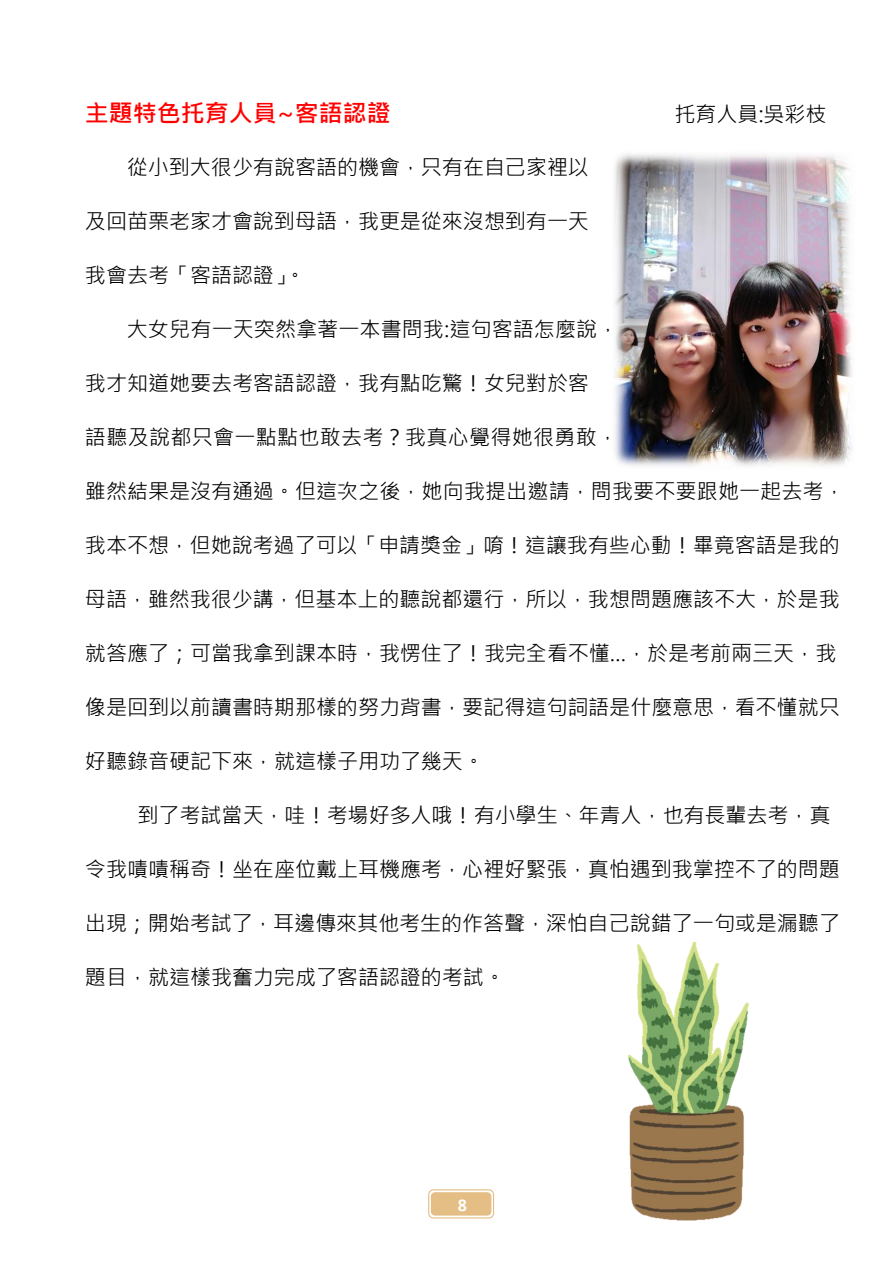
<style>
.page{position:relative;width:893px;height:1263px;background:#fff}
.page>*{position:absolute;margin:0;border:0;box-sizing:border-box;transform-origin:0 0}
.t1{font:700 24px "Microsoft Jheng Hei";color:#f00}
.t2{font:21px "Microsoft Jheng Hei";color:#000}
.t3{font:700 18px "Calibri";color:#fff}
</style>
<div class="page">
<svg style="left:429px;top:1190px;width:65px;height:28px"></svg>
<div style="left:428px;top:1189px;width:66px;height:29px;border:1px solid #e4be84;border-radius:5px"></div>
<div style="left:431px;top:1193px;width:60px;height:22px;background:#e4be84;border-radius:4px"></div>
<div style="left:431px;top:1192px;width:60px;height:23px;border:1px solid #e4be84;border-radius:4px"></div>
<img style="left:438px;top:1213px;width:49px;height:3px">
<img style="left:615px;top:154px;width:237px;height:312px">
<img style="left:629px;top:943px;width:119px;height:278px">
<p class="t1" style="left:85px;top:96px;width:307px">主題特色托育人員~客語認證</p>
<p class="t2" style="left:674px;top:99px;width:154px">托育人員:吳彩枝</p>
<p class="t2" style="left:127px;top:152px;width:464px">從小到大很少有說客語的機會，只有在自己家裡以</p>
<p class="t2" style="left:85px;top:206px;width:505px">及回苗栗老家才會說到母語，我更是從來沒想到有一天</p>
<p class="t2" style="left:85px;top:260px;width:222px">我會去考「客語認證」。</p>
<p class="t2" style="left:127px;top:314px;width:493px">大女兒有一天突然拿著一本書問我:這句客語怎麼說，</p>
<p class="t2" style="left:85px;top:368px;width:505px">我才知道她要去考客語認證，我有點吃驚！女兒對於客</p>
<p class="t2" style="left:85px;top:422px;width:535px">語聽及說都只會一點點也敢去考？我真心覺得她很勇敢，</p>
<p class="t2" style="left:85px;top:476px;width:761px">雖然結果是沒有通過。但這次之後，她向我提出邀請，問我要不要跟她一起去考，</p>
<p class="t2" style="left:85px;top:530px;width:756px">我本不想，但她說考過了可以「申請獎金」唷！這讓我有些心動！畢竟客語是我的</p>
<p class="t2" style="left:85px;top:584px;width:756px">母語，雖然我很少講，但基本上的聽說都還行，所以，我想問題應該不大，於是我</p>
<p class="t2" style="left:85px;top:638px;width:753px">就答應了；可當我拿到課本時，我愣住了！我完全看不懂…，於是考前兩三天，我</p>
<p class="t2" style="left:85px;top:692px;width:756px">像是回到以前讀書時期那樣的努力背書，要記得這句詞語是什麼意思，看不懂就只</p>
<p class="t2" style="left:85px;top:746px;width:401px">好聽錄音硬記下來，就這樣子用功了幾天。</p>
<p class="t2" style="left:137px;top:800px;width:695px">到了考試當天，哇！考場好多人哦！有小學生、年青人，也有長輩去考，真</p>
<p class="t2" style="left:85px;top:854px;width:756px">令我嘖嘖稱奇！坐在座位戴上耳機應考，心裡好緊張，真怕遇到我掌控不了的問題</p>
<p class="t2" style="left:85px;top:908px;width:757px">出現；開始考試了，耳邊傳來其他考生的作答聲，深怕自己說錯了一句或是漏聽了</p>
<p class="t2" style="left:85px;top:962px;width:422px">題目，就這樣我奮力完成了客語認證的考試。</p>
<p class="t3" style="left:458px;top:1198px;width:11px">8</p>
</div>
